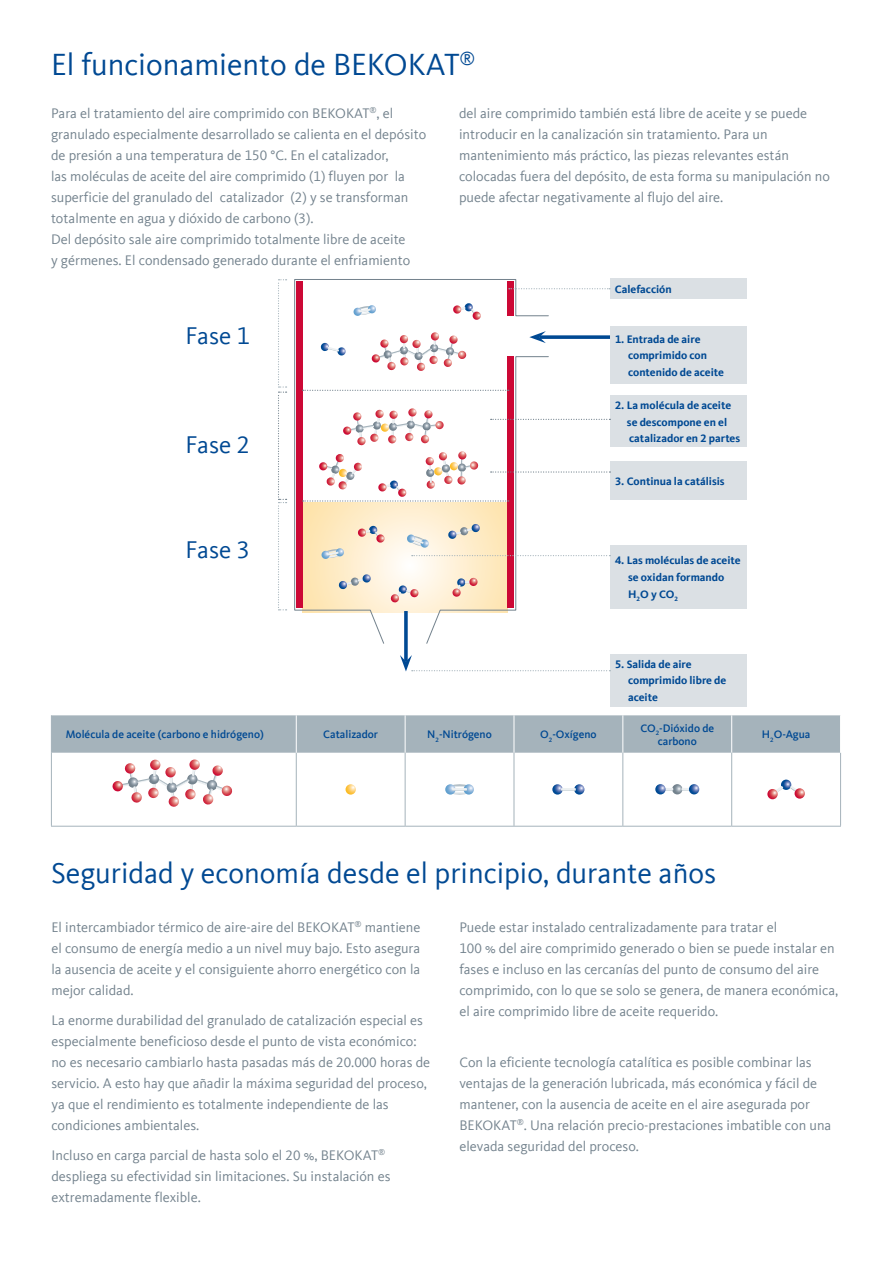
<style>
.page{position:relative;width:893px;height:1263px;background:#fff}
.page>*{position:absolute;margin:0;border:0;box-sizing:border-box;transform-origin:0 0}
.t1{font:31.5px "Kievit Offc Pro";color:#004993}
.t2{font:30px "Kievit Offc Pro";color:#004993}
.t3{font:24.9px "Kievit Offc Pro";color:#004993}
.t4{font:14.25px/21px "Kievit Offc Pro";color:#73828d}
.t5{font:700 11.25px/16.6px "Kievit Offc Pro";color:#004993}
.t6{font:500 11.25px/13.5px "Kievit Offc Pro";color:#004993;text-align:center}
</style>
<div class="page">
<div style="left:52px;top:715px;width:788px;height:38px;background:#a5b3bb"></div>
<hr style="left:405px;top:715px;width:1px;height:38px;background:#fff">
<hr style="left:514px;top:715px;width:1px;height:38px;background:#fff">
<hr style="left:622px;top:715px;width:1px;height:38px;background:#fff">
<hr style="left:731px;top:715px;width:1px;height:38px;background:#fff">
<hr style="left:296px;top:753px;width:1px;height:73px;background:#a5b3bb">
<hr style="left:405px;top:753px;width:1px;height:73px;background:#a5b3bb">
<hr style="left:514px;top:753px;width:1px;height:73px;background:#a5b3bb">
<hr style="left:622px;top:753px;width:1px;height:73px;background:#a5b3bb">
<hr style="left:731px;top:753px;width:1px;height:73px;background:#a5b3bb">
<hr style="left:51px;top:753px;width:1px;height:73px;background:#a5b3bb">
<hr style="left:840px;top:753px;width:1px;height:73px;background:#a5b3bb">
<hr style="left:51px;top:826px;width:245px;height:1px;background:#a5b3bb">
<hr style="left:296px;top:826px;width:109px;height:1px;background:#a5b3bb">
<hr style="left:405px;top:826px;width:109px;height:1px;background:#a5b3bb">
<hr style="left:514px;top:826px;width:109px;height:1px;background:#a5b3bb">
<hr style="left:623px;top:826px;width:109px;height:1px;background:#a5b3bb">
<hr style="left:732px;top:826px;width:109px;height:1px;background:#a5b3bb">
<hr style="left:51px;top:715px;width:1px;height:38px;background:#a5b3bb">
<hr style="left:296px;top:715px;width:1px;height:38px;background:#fff">
<svg style="left:346px;top:784px;width:10px;height:11px"></svg>
<svg style="left:445px;top:784px;width:29px;height:11px"></svg>
<svg style="left:552px;top:784px;width:32px;height:11px"></svg>
<svg style="left:655px;top:784px;width:44px;height:10px"></svg>
<svg style="left:767px;top:780px;width:38px;height:19px"></svg>
<svg style="left:112px;top:759px;width:121px;height:48px"></svg>
<svg style="left:294px;top:279px;width:255px;height:334px"></svg>
<div style="left:297px;top:281px;width:6px;height:327px;background:#cc0835"></div>
<div style="left:508px;top:281px;width:6px;height:35px;background:#cc0835"></div>
<svg style="left:278px;top:279px;width:9px;height:331px"></svg>
<svg style="left:404px;top:644px;width:4px;height:11px"></svg>
<div style="left:610px;top:279px;width:137px;height:20px;background:#dbe0e4"></div>
<svg style="left:509px;top:288px;width:101px;height:1px"></svg>
<div style="left:610px;top:395px;width:137px;height:52px;background:#dbe0e4"></div>
<div style="left:610px;top:545px;width:137px;height:63px;background:#dbe0e4"></div>
<div style="left:610px;top:461px;width:137px;height:39px;background:#dbe0e4"></div>
<div style="left:610px;top:326px;width:137px;height:58px;background:#dbe0e4"></div>
<div style="left:610px;top:654px;width:137px;height:52px;background:#dbe0e4"></div>
<svg style="left:400px;top:655px;width:210px;height:16px"></svg>
<svg style="left:353px;top:305px;width:23px;height:11px"></svg>
<svg style="left:453px;top:303px;width:28px;height:17px"></svg>
<svg style="left:303px;top:331px;width:307px;height:313px"></svg>
<h1 class="t1" style="left:51px;top:46px;width:426px">El funcionamiento de BEKOKAT<sup>®</sup></h1>
<p class="t4" style="left:51px;top:102px;width:377px">Para el tratamiento del aire comprimido con BEKOKAT<sup>®</sup>, el granulado especialmente desarrollado se calienta en el depósito de presión a una temperatura de 150 °C. En el catalizador,<br>las moléculas de aceite del aire comprimido (1) fluyen por la superficie del granulado del catalizador (2) y se transforman totalmente en agua y dióxido de carbono (3).<br>Del depósito sale aire comprimido totalmente libre de aceite<br>y gérmenes. El condensado generado durante el enfriamiento</p>
<p class="t4" style="left:459px;top:102px;width:372px">del aire comprimido también está libre de aceite y se puede introducir en la canalización sin tratamiento. Para un mantenimiento más práctico, las piezas relevantes están colocadas fuera del depósito, de esta forma su manipulación no puede afectar negativamente al flujo del aire.</p>
<h3 class="t3" style="left:186px;top:320px;width:66px">Fase 1</h3>
<h3 class="t3" style="left:186px;top:429px;width:66px">Fase 2</h3>
<h3 class="t3" style="left:186px;top:534px;width:66px">Fase 3</h3>
<p class="t5" style="left:615px;top:281px;width:58px">Calefacción</p>
<p class="t5" style="left:628px;top:331px;width:97px;text-indent:-13px">1. Entrada de aire comprimido con contenido de aceite</p>
<p class="t5" style="left:627px;top:397px;width:115px;text-indent:-12px">2. La molécula de aceite se descompone en el catalizador en 2 partes</p>
<p class="t5" style="left:615px;top:473px;width:111px">3. Continua la catálisis</p>
<p class="t5" style="left:628px;top:552px;width:114px;text-indent:-13px">4. Las moléculas de aceite se oxidan formando<br>H<sub>2</sub>O y CO<sub>2</sub></p>
<p class="t5" style="left:628px;top:656px;width:100px;text-indent:-13px">5. Salida de aire comprimido libre de aceite</p>
<p class="t6" style="left:66px;top:728px;width:199px">Molécula de aceite (carbono e hidrógeno)</p>
<p class="t6" style="left:323px;top:728px;width:56px">Catalizador</p>
<p class="t6" style="left:427px;top:728px;width:66px">N<sub>2</sub>-Nitrógeno</p>
<p class="t6" style="left:540px;top:728px;width:58px">O<sub>2</sub>-Oxígeno</p>
<p class="t6" style="left:640px;top:721px;width:75px">CO<sub>2</sub>-Dióxido de carbono</p>
<p class="t6" style="left:762px;top:728px;width:50px">H<sub>2</sub>O-Agua</p>
<h2 class="t2" style="left:51px;top:855px;width:667px">Seguridad y economía desde el principio, durante años</h2>
<p class="t4" style="left:51px;top:916px;width:371px;text-align:justify">El intercambiador térmico de aire-aire del BEKOKAT<sup>®</sup> mantiene el consumo de energía medio a un nivel muy bajo. Esto asegura la ausencia de aceite y el consiguiente ahorro energético con la mejor calidad.</p>
<p class="t4" style="left:51px;top:1009px;width:380px">La enorme durabilidad del granulado de catalización especial es especialmente beneficioso desde el punto de vista económico: no es necesario cambiarlo hasta pasadas más de 20.000 horas de servicio. A esto hay que añadir la máxima seguridad del proceso, ya que el rendimiento es totalmente independiente de las condiciones ambientales.</p>
<p class="t4" style="left:51px;top:1144px;width:341px">Incluso en carga parcial de hasta solo el 20 %, BEKOKAT<sup>® </sup>despliega su efectividad sin limitaciones. Su instalación es extremadamente flexible.</p>
<p class="t4" style="left:459px;top:916px;width:380px">Puede estar instalado centralizadamente para tratar el<br>100 % del aire comprimido generado o bien se puede instalar en fases e incluso en las cercanías del punto de consumo del aire comprimido, con lo que se solo se genera, de manera económica, el aire comprimido libre de aceite requerido.</p>
<p class="t4" style="left:459px;top:1051px;width:373px">Con la eficiente tecnología catalítica es posible combinar las ventajas de la generación lubricada, más económica y fácil de mantener, con la ausencia de aceite en el aire asegurada por BEKOKAT<sup>®</sup>. Una relación precio-prestaciones imbatible con una elevada seguridad del proceso.</p>
</div>
